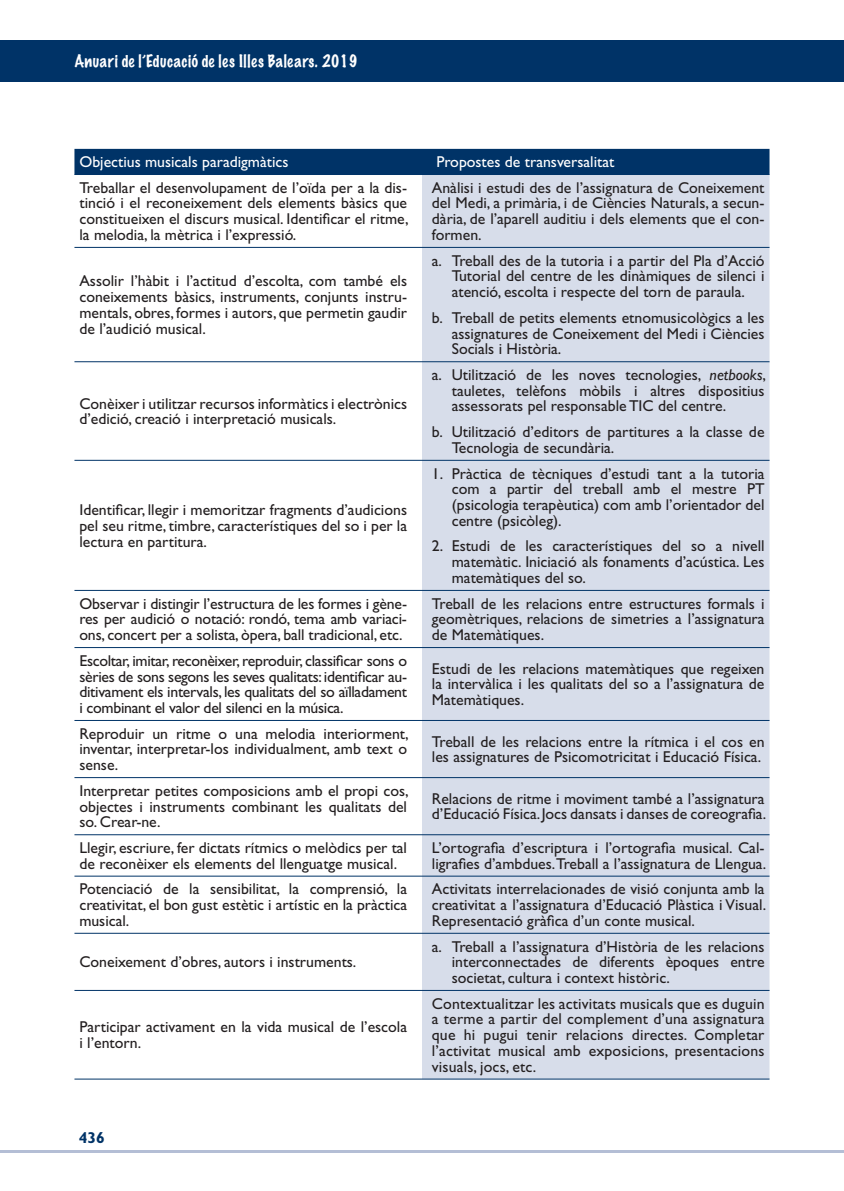
<style>
.page{position:relative;width:844px;height:1191px;background:#fff}
.page>*{position:absolute;margin:0;border:0;box-sizing:border-box;transform-origin:0 0}
.t1{font:15.75px/15.8px "Gill Sans Std";color:#231f20;text-align:justify}
.t2{font:15.75px "Gill Sans Std";color:#fff}
.t3{font:100 15.75px "Marker Felt";letter-spacing:.025em;color:#fff}
.t4{font:700 15.75px "Gill Sans Std";color:#003367}
.s1{font-style:italic}
</style>
<div class="page">
<div style="left:0;top:40px;width:843px;height:42px;background:#003367"></div>
<hr style="left:0;top:1150px;width:843px;height:2px;background:#b4bed5">
<div style="left:74px;top:149px;width:695px;height:25px;background:#003367"></div>
<div style="left:422px;top:175px;width:347px;height:903px;background:#d7ddea"></div>
<hr style="left:74px;top:174px;width:348px;height:1px;background:#003367">
<hr style="left:422px;top:174px;width:347px;height:1px;background:#003367">
<hr style="left:74px;top:247px;width:348px;height:1px;background:#003367">
<hr style="left:422px;top:247px;width:347px;height:1px;background:#003367">
<hr style="left:74px;top:361px;width:348px;height:1px;background:#003367">
<hr style="left:422px;top:361px;width:347px;height:1px;background:#003367">
<hr style="left:74px;top:460px;width:348px;height:1px;background:#003367">
<hr style="left:422px;top:460px;width:347px;height:1px;background:#003367">
<hr style="left:74px;top:590px;width:348px;height:1px;background:#003367">
<hr style="left:422px;top:590px;width:347px;height:1px;background:#003367">
<hr style="left:74px;top:647px;width:348px;height:1px;background:#003367">
<hr style="left:422px;top:647px;width:347px;height:1px;background:#003367">
<hr style="left:74px;top:720px;width:348px;height:1px;background:#003367">
<hr style="left:422px;top:720px;width:347px;height:1px;background:#003367">
<hr style="left:74px;top:777px;width:348px;height:1px;background:#003367">
<hr style="left:422px;top:777px;width:347px;height:1px;background:#003367">
<hr style="left:74px;top:834px;width:348px;height:1px;background:#003367">
<hr style="left:422px;top:834px;width:347px;height:1px;background:#003367">
<hr style="left:74px;top:875px;width:348px;height:1px;background:#003367">
<hr style="left:422px;top:875px;width:347px;height:1px;background:#003367">
<hr style="left:74px;top:933px;width:348px;height:1px;background:#003367">
<hr style="left:422px;top:933px;width:347px;height:1px;background:#003367">
<hr style="left:74px;top:990px;width:348px;height:1px;background:#003367">
<hr style="left:422px;top:990px;width:347px;height:1px;background:#003367">
<hr style="left:74px;top:1078px;width:348px;height:1px;background:#003367">
<hr style="left:422px;top:1078px;width:347px;height:1px;background:#003367">
<p class="t3" style="left:74px;top:49px;width:285px">Anuari de l’Educació de les Illes Balears. 2019</p>
<p class="t2" style="left:79px;top:153px;width:210px">Objectius musicals paradigmàtics</p>
<p class="t2" style="left:436px;top:153px;width:179px">Propostes de transversalitat</p>
<p class="t1" style="left:79px;top:180px;width:330px">Treballar el desenvolupament de l’oïda per a la dis&shy;tinció i el reconeixement dels elements bàsics que constitueixen el discurs musical. Identificar el ritme, la melodia, la mètrica i l’expressió.</p>
<p class="t1" style="left:432px;top:180px;width:334px">Anàlisi i estudi des de l’assignatura de Coneixement del Medi, a primària, i de Ciències Naturals, a secun&shy;dària, de l’aparell auditiu i dels elements que el con&shy;formen.</p>
<p class="t1" style="left:79px;top:273px;width:329px">Assolir l’hàbit i l’actitud d’escolta, com també els coneixements bàsics, instruments, conjunts instru&shy;mentals, obres, formes i autors, que permetin gaudir de l’audició musical.</p>
<p class="t1" style="left:451px;top:252px;width:314px;text-indent:-20px">a. Treball des de la tutoria i a partir del Pla d’Acció Tutorial del centre de les dinàmiques de silenci i atenció, escolta i respecte del torn de paraula.</p>
<p class="t1" style="left:451px;top:310px;width:314px;text-indent:-20px">b. Treball de petits elements etnomusicològics a les assignatures de Coneixement del Medi i Ciències Socials i Història.</p>
<p class="t1" style="left:79px;top:395px;width:329px">Conèixer i utilitzar recursos informàtics i electrònics d’edició, creació i interpretació musicals.</p>
<p class="t1" style="left:79px;top:502px;width:329px">Identificar, llegir i memoritzar fragments d’audicions pel seu ritme, timbre, característiques del so i per la lectura en partitura.</p>
<p class="t1" style="left:451px;top:367px;width:316px;text-indent:-20px">a. Utilització de les noves tecnologies, <span class="s1">netbooks</span>, tauletes, telèfons mòbils i altres dispositius assessorats pel responsable TIC del centre.</p>
<p class="t1" style="left:451px;top:424px;width:314px;text-indent:-20px">b. Utilització d’editors de partitures a la classe de<br>Tecnologia de secundària.</p>
<p class="t1" style="left:451px;top:465px;width:314px;text-indent:-20px">1. Pràctica de tècniques d’estudi tant a la tutoria com a partir del treball amb el mestre PT (psicologia terapèutica) com amb l’orientador del centre (psicòleg).</p>
<p class="t1" style="left:451px;top:538px;width:314px;text-indent:-20px">2. Estudi de les característiques del so a nivell matemàtic. Iniciació als fonaments d’acústica. Les matemàtiques del so.</p>
<p class="t1" style="left:79px;top:595px;width:329px">Observar i distingir l’estructura de les formes i gène&shy;res per audició o notació: rondó, tema amb variaci&shy;ons, concert per a solista, òpera, ball tradicional, etc.</p>
<p class="t1" style="left:432px;top:595px;width:334px">Treball de les relacions entre estructures formals i geomètriques, relacions de simetries a l’assignatura de Matemàtiques.</p>
<p class="t1" style="left:79px;top:652px;width:329px">Escoltar, imitar, reconèixer, reproduir, classificar sons o sèries de sons segons les seves qualitats: identificar au&shy;ditivament els intervals, les qualitats del so aïlladament i combinant el valor del silenci en la música.</p>
<p class="t1" style="left:432px;top:660px;width:334px">Estudi de les relacions matemàtiques que regeixen la intervàlica i les qualitats del so a l’assignatura de Matemàtiques.</p>
<p class="t1" style="left:79px;top:725px;width:330px">Reproduir un ritme o una melodia interiorment, inventar, interpretar-los individualment, amb text o sense.</p>
<p class="t1" style="left:432px;top:733px;width:334px">Treball de les relacions entre la rítmica i el cos en les assignatures de Psicomotricitat i Educació Física.</p>
<p class="t1" style="left:79px;top:782px;width:330px">Interpretar petites composicions amb el propi cos, objectes i instruments combinant les qualitats del so. Crear-ne.</p>
<p class="t1" style="left:432px;top:790px;width:335px">Relacions de ritme i moviment també a l’assignatura d’Educació Física. Jocs dansats i danses de coreografia.</p>
<p class="t1" style="left:79px;top:840px;width:329px">Llegir, escriure, fer dictats rítmics o melòdics per tal de reconèixer els elements del llenguatge musical.</p>
<p class="t1" style="left:432px;top:840px;width:335px">L’ortografia d’escriptura i l’ortografia musical. Cal· ligrafies d’ambdues.Treball a l’assignatura de Llengua.</p>
<p class="t1" style="left:79px;top:881px;width:329px">Potenciació de la sensibilitat, la comprensió, la creativitat, el bon gust estètic i artístic en la pràctica musical.</p>
<p class="t1" style="left:432px;top:881px;width:335px">Activitats interrelacionades de visió conjunta amb la creativitat a l’assignatura d’Educació Plàstica i Visual.<br>Representació gràfica d’un conte musical.</p>
<p class="t1" style="left:79px;top:954px;width:278px">Coneixement d’obres, autors i instruments.</p>
<p class="t1" style="left:451px;top:938px;width:314px;text-indent:-20px">a. Treball a l’assignatura d’Història de les relacions interconnectades de diferents èpoques entre societat, cultura i context històric.</p>
<p class="t1" style="left:79px;top:1019px;width:329px">Participar activament en la vida musical de l’escola i l’entorn.</p>
<p class="t4" style="left:79px;top:1128px;width:28px">436</p>
<p class="t1" style="left:432px;top:995px;width:334px">Contextualitzar les activitats musicals que es duguin a terme a partir del complement d’una assignatura que hi pugui tenir relacions directes. Completar l’activitat musical amb exposicions, presentacions visuals, jocs, etc.</p>
</div>
